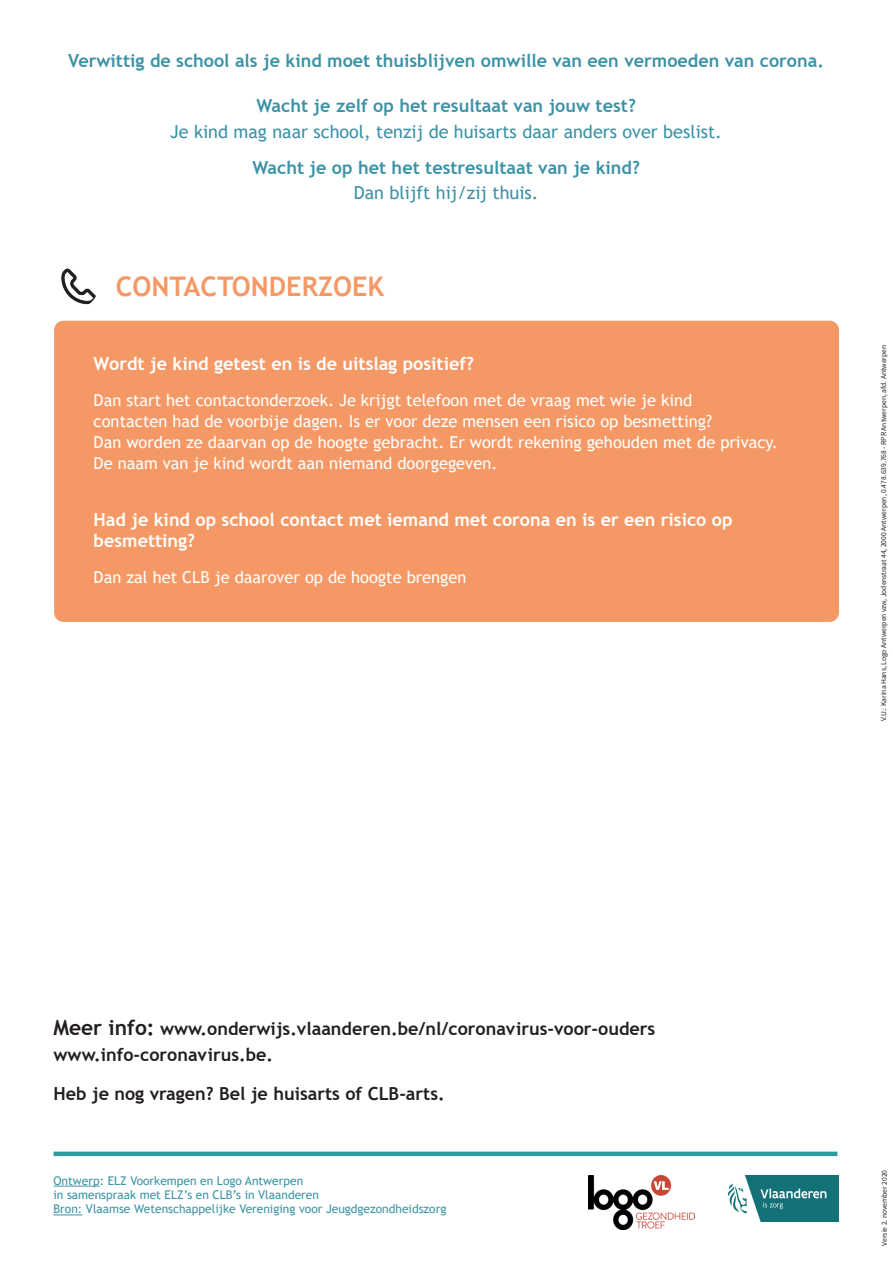
<style>
.page{position:relative;width:893px;height:1263px;background:#fff}
.page>*{position:absolute;margin:0;border:0;box-sizing:border-box;transform-origin:0 0}
.t1{font:700 27px "Trebuchet MS";color:#f49966}
.t2{font:700 18px "Trebuchet MS";color:#231f20}
.t3{font:18px/25.5px "Trebuchet MS";color:#3c92a6;text-align:center}
.t4{font:700 18px "Trebuchet MS";color:#3c92a6}
.t5{font:700 18px/21px "Trebuchet MS";color:#fff}
.t6{font:16.5px/21px "Trebuchet MS";color:#fff}
.t7{font:12px "Trebuchet MS";color:#3b94a5}
.t8{font:7.5px "Source Sans Pro";color:#231f20}
.s1{font-weight:700}
.s2{font-size:21px}
</style>
<div class="page">
<div style="left:55px;top:321px;width:783px;height:300px;background:#f49966;border-radius:9px"></div>
<div style="left:54px;top:321px;width:785px;height:301px;border:2px solid #f49966;border-radius:9px"></div>
<img style="left:56px;top:265px;width:42px;height:43px;border-radius:21px">
<img style="left:727px;top:1176px;width:111px;height:46px">
<div style="left:54px;top:1151px;width:783px;height:5px;background:#2d9ba2"></div>
<img style="left:589px;top:1176px;width:106px;height:54px">
<hr style="left:54px;top:1186px;width:46px;height:1px;background:#3b94a5">
<svg style="left:54px;top:1214px;width:28px;height:1px"></svg>
<p class="t4" style="left:68px;top:50px;width:757px">Verwittig de school als je kind moet thuisblijven omwille van een vermoeden van corona.</p>
<p class="t3" style="left:170px;top:93px;width:553px"><span class="s1">Wacht je zelf op het resultaat van jouw test?<br></span>Je kind mag naar school, tenzij de huisarts daar anders over beslist.</p>
<p class="t4" style="left:252px;top:156px;width:389px">Wacht je op het het testresultaat van je kind?</p>
<p class="t3" style="left:354px;top:180px;width:186px">Dan blijft hij/zij thuis.</p>
<p class="t1" style="left:116px;top:270px;width:270px">CONTACTONDERZOEK</p>
<p class="t5" style="left:94px;top:353px;width:382px">Wordt je kind getest en is de uitslag positief?</p>
<p class="t6" style="left:94px;top:389px;width:686px">Dan start het contactonderzoek. Je krijgt telefoon met de vraag met wie je kind<br>contacten had de voorbije dagen. Is er voor deze mensen een risico op besmetting?<br>Dan worden ze daarvan op de hoogte gebracht. Er wordt rekening gehouden met de privacy.<br>De naam van je kind wordt aan niemand doorgegeven.</p>
<p class="t5" style="left:94px;top:509px;width:640px">Had je kind op school contact met iemand met corona en is er een risico op besmetting?</p>
<p class="t6" style="left:94px;top:567px;width:374px">Dan zal het CLB je daarover op de hoogte brengen</p>
<p class="t8" style="left:879px;top:721px;width:378px;rotate:-90deg">V.U.: Karina Hans, Logo Antwerpen vzw, Jodenstraat 44, 2000 Antwerpen, 0.478.639.768 - RPR Antwerpen, afd. Antwerpen</p>
<p class="t2" style="left:54px;top:1017px;width:603px"><span class="s2">Meer info:</span> www.onderwijs.vlaanderen.be/nl/coronavirus-voor-ouders</p>
<p class="t2" style="left:54px;top:1043px;width:221px">www.info-coronavirus.be.</p>
<p class="t2" style="left:54px;top:1082px;width:393px">Heb je nog vragen? Bel je huisarts of CLB-arts.</p>
<p class="t7" style="left:54px;top:1173px;width:251px">Ontwerp: ELZ Voorkempen en Logo Antwerpen</p>
<p class="t7" style="left:54px;top:1187px;width:267px">in samenspraak met ELZ’s en CLB’s in Vlaanderen</p>
<p class="t7" style="left:54px;top:1201px;width:394px">Bron: Vlaamse Wetenschappelijke Vereniging voor Jeugdgezondheidszorg</p>
<p class="t8" style="left:880px;top:1246px;width:77px;rotate:-90deg">Versie 2. november 2020</p>
</div>
